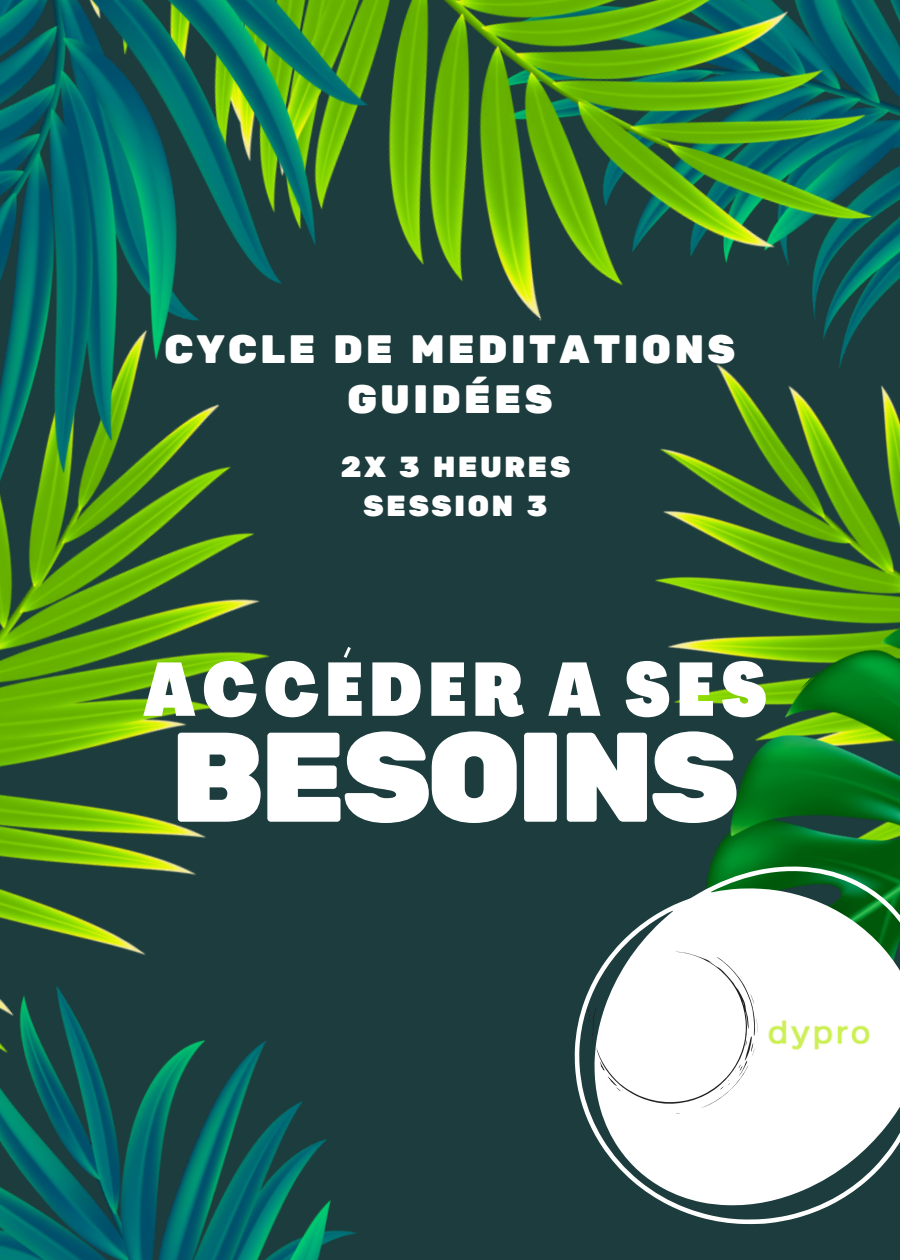
<style>
.page{position:relative;width:900px;height:1260px;background:#1c3c3d}
.page>*{position:absolute;margin:0;border:0;box-sizing:border-box;transform-origin:0 0}
.t1{font:127.25px "Rubik One";letter-spacing:-.05em;color:#fff}
.t2{font:900 74.25px "Agrandir Tight";letter-spacing:.1em;color:#fff}
.t3{font:39.5px/50.5px "Rubik One";letter-spacing:.07em;color:#fff;text-align:center}
.t4{font:29px "Rubik One";letter-spacing:.07em;color:#fff}
</style>
<div class="page">
<img style="left:0;top:630px;width:270px;height:322px">
<img style="left:0;top:0;width:517px;height:630px">
<img style="left:517px;top:0;width:383px;height:443px">
<img style="left:655px;top:443px;width:245px;height:423px">
<svg style="left:630px;top:866px;width:270px;height:345px;fill:#fff"></svg>
<svg style="left:613px;top:934px;width:164px;height:18px;background:#e0e5e5"></svg>
<img style="left:819px;top:978px;width:59px;height:116px">
<img style="left:0;top:952px;width:819px;height:308px">
<p class="t3" style="left:164px;top:325px;width:573px">CYCLE DE MEDITATIONS<br>GUIDÉES</p>
<p class="t4" style="left:341px;top:450px;width:232px">2X 3 HEURES</p>
<p class="t4" style="left:363px;top:489px;width:186px">SESSION 3</p>
<p class="t2" style="left:143px;top:660px;width:625px">ACCÉDER A SES</p>
<p class="t1" style="left:170px;top:703px;width:572px">BESOINS</p>
</div>
